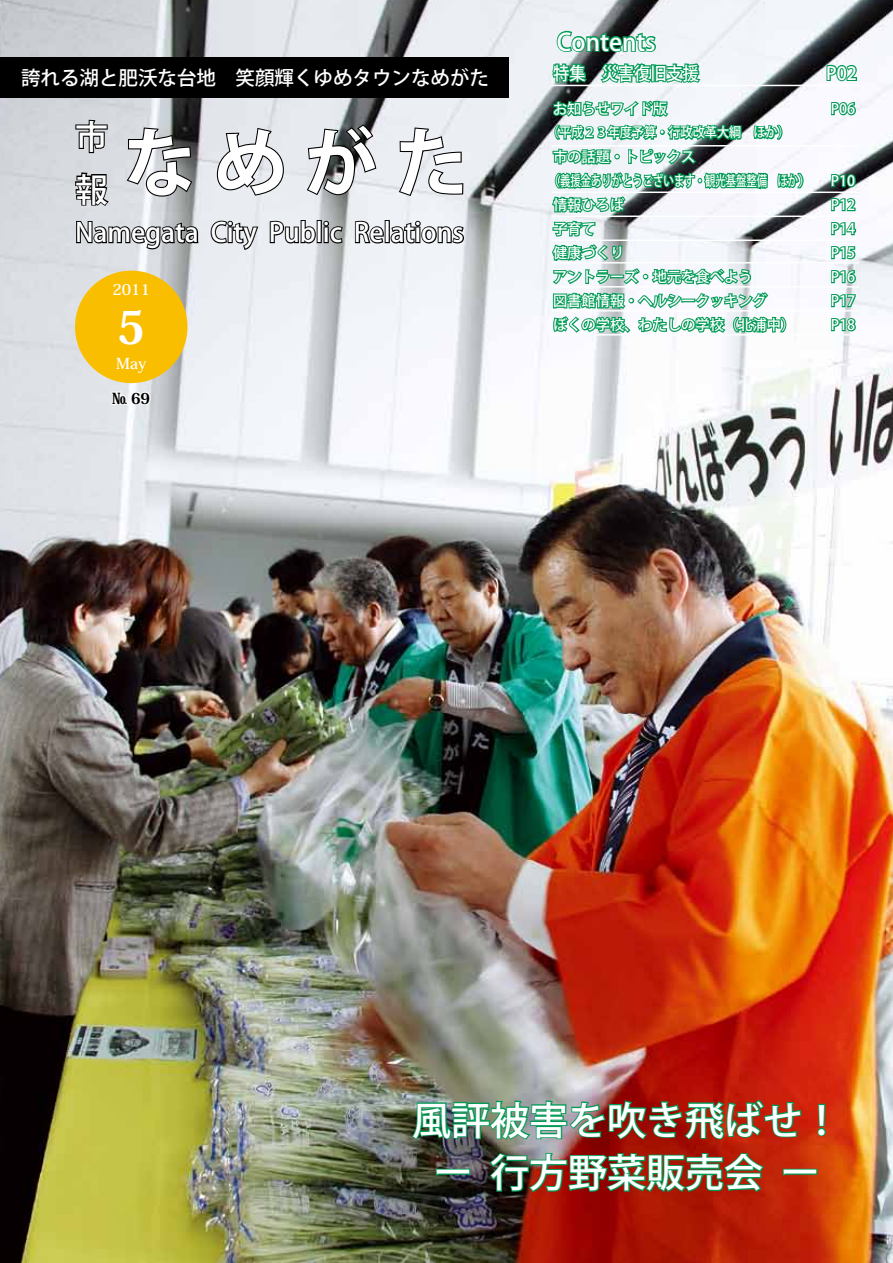
<style>
.page{position:relative;width:893px;height:1263px;background:#fff}
.page>*{position:absolute;margin:0;border:0;box-sizing:border-box;transform-origin:0 0}
.t1{font:700 73.5px "Koz Go Pro";color:#fff}
.t2{font:800 45px "Koz Min Pro";color:#fff}
.t3{font:500 39px/52.5px "Koz Go Pro";color:#fff;text-align:center}
.t4{font:500 33px/52.5px "Koz Go Pro";color:#fff}
.t5{font:500 26.25px "Koz Go Pro";color:#fff}
.t6{font:500 24px "Koz Go Pro";color:#fff}
.t7{font:500 19.5px "Koz Go Pro";color:#fff}
.t8{font:500 18px "Koz Go Pro";color:#fff;scale:.9 1}
.t9{font:500 18px "Koz Go Pro";color:#fff}
.t10{font:700 15px "Koz Min Pro";color:#fff}
.t11{font:800 15px "Koz Min Pro";color:#000}
.t12{font:500 14.25px/24px "Koz Go Pro";color:#fff;text-align:justify}
.t13{font:500 13.5px "Koz Go Pro";color:#fff;scale:.9 1}
</style>
<div class="page">
<img style="left:0;top:0;width:893px;height:1263px">
<svg style="left:74px;top:119px;width:35px;height:35px"></svg>
<svg style="left:66px;top:171px;width:45px;height:36px"></svg>
<svg style="left:125px;top:126px;width:68px;height:72px"></svg>
<svg style="left:216px;top:127px;width:69px;height:70px"></svg>
<svg style="left:305px;top:123px;width:73px;height:74px"></svg>
<svg style="left:397px;top:126px;width:68px;height:71px"></svg>
<svg style="left:75px;top:219px;width:125px;height:75px"></svg>
<svg style="left:210px;top:220px;width:50px;height:31px"></svg>
<svg style="left:269px;top:219px;width:48px;height:26px"></svg>
<div style="left:317px;top:220px;width:5px;height:23px;border:2px solid #000"></div>
<svg style="left:323px;top:221px;width:21px;height:24px"></svg>
<svg style="left:354px;top:219px;width:111px;height:26px"></svg>
<div style="left:75px;top:271px;width:113px;height:112px;background:#fabe00;border-radius:50%"></div>
<div style="left:0;top:57px;width:509px;height:41px;background:#000"></div>
<svg style="left:110px;top:383px;width:42px;height:29px"></svg>
<img style="left:410px;top:1098px;width:393px;height:44px">
<svg style="left:816px;top:1103px;width:11px;height:34px"></svg>
<svg style="left:434px;top:1168px;width:37px;height:9px"></svg>
<img style="left:488px;top:1151px;width:278px;height:43px">
<svg style="left:781px;top:1168px;width:37px;height:9px"></svg>
<hr style="left:551px;top:240px;width:308px;height:1px;background:#fff">
<svg style="left:550px;top:30px;width:255px;height:322px"></svg>
<svg style="left:830px;top:100px;width:27px;height:16px"></svg>
<svg style="left:830px;top:172px;width:27px;height:16px"></svg>
<svg style="left:830px;top:196px;width:27px;height:40px"></svg>
<svg style="left:830px;top:244px;width:26px;height:16px"></svg>
<svg style="left:830px;top:268px;width:27px;height:16px"></svg>
<svg style="left:830px;top:292px;width:27px;height:16px"></svg>
<svg style="left:830px;top:316px;width:27px;height:16px"></svg>
<svg style="left:825px;top:63px;width:33px;height:19px"></svg>
<hr style="left:551px;top:286px;width:308px;height:2px;background:#fff">
<hr style="left:551px;top:262px;width:308px;height:2px;background:#fff">
<hr style="left:551px;top:216px;width:308px;height:1px;background:#fff">
<hr style="left:551px;top:192px;width:308px;height:1px;background:#fff">
<hr style="left:551px;top:145px;width:308px;height:2px;background:#fff">
<hr style="left:551px;top:310px;width:308px;height:2px;background:#fff">
<hr style="left:551px;top:334px;width:308px;height:2px;background:#fff">
<hr style="left:551px;top:85px;width:308px;height:1px;background:#fff">
<h3 class="t7" style="left:21px;top:66px;width:469px">誇れる湖と肥沃な台地　笑顔輝くゆめタウンなめがた</h3>
<h3 class="t4" style="left:75px;top:112px;width:34px">市報</h3>
<h1 class="t1" style="left:123px;top:116px;width:346px">なめがた</h1>
<h3 class="t5" style="left:75px;top:216px;width:390px">Namegata City Public Relations</h3>
<p class="t10" style="left:112px;top:279px;width:39px">2011</p>
<h2 class="t2" style="left:117px;top:294px;width:30px">5</h2>
<p class="t10" style="left:116px;top:353px;width:32px">May</p>
<p class="t11" style="left:112px;top:387px;width:39px">№ 69</p>
<h3 class="t6" style="left:557px;top:26px;width:100px">Contents</h3>
<p class="t8" style="left:553px;top:62px;width:164px">特集　災害復旧支援</p>
<p class="t12" style="left:553px;top:98px;width:115px">お知らせワイド版</p>
<p class="t13" style="left:547px;top:124px;width:272px">（平成２３年度予算・行政改革大綱　ほか）</p>
<p class="t12" style="left:553px;top:146px;width:144px">市の話題・トピックス</p>
<p class="t12" style="left:546px;top:170px;width:268px">（義援金ありがとうございます・観光基盤整備　ほか）</p>
<p class="t12" style="left:553px;top:194px;width:73px">情報ひろば</p>
<p class="t12" style="left:553px;top:218px;width:44px">子育て</p>
<p class="t12" style="left:553px;top:242px;width:73px">健康づくり</p>
<p class="t12" style="left:553px;top:266px;width:201px">アントラーズ・地元を食べよう</p>
<p class="t12" style="left:553px;top:290px;width:215px">図書館情報・ヘルシークッキング</p>
<p class="t12" style="left:553px;top:314px;width:244px">ぼくの学校、わたしの学校（北浦中）</p>
<p class="t9" style="left:826px;top:62px;width:32px">P02</p>
<p class="t12" style="left:831px;top:98px;width:26px">P06</p>
<p class="t12" style="left:831px;top:170px;width:26px">P10<br>P12<br>P14<br>P15<br>P16<br>P17<br>P18</p>
<h3 class="t3" style="left:412px;top:1096px;width:430px">風評被害を吹き飛ばせ！ー 行方野菜販売会 ー</h3>
</div>
